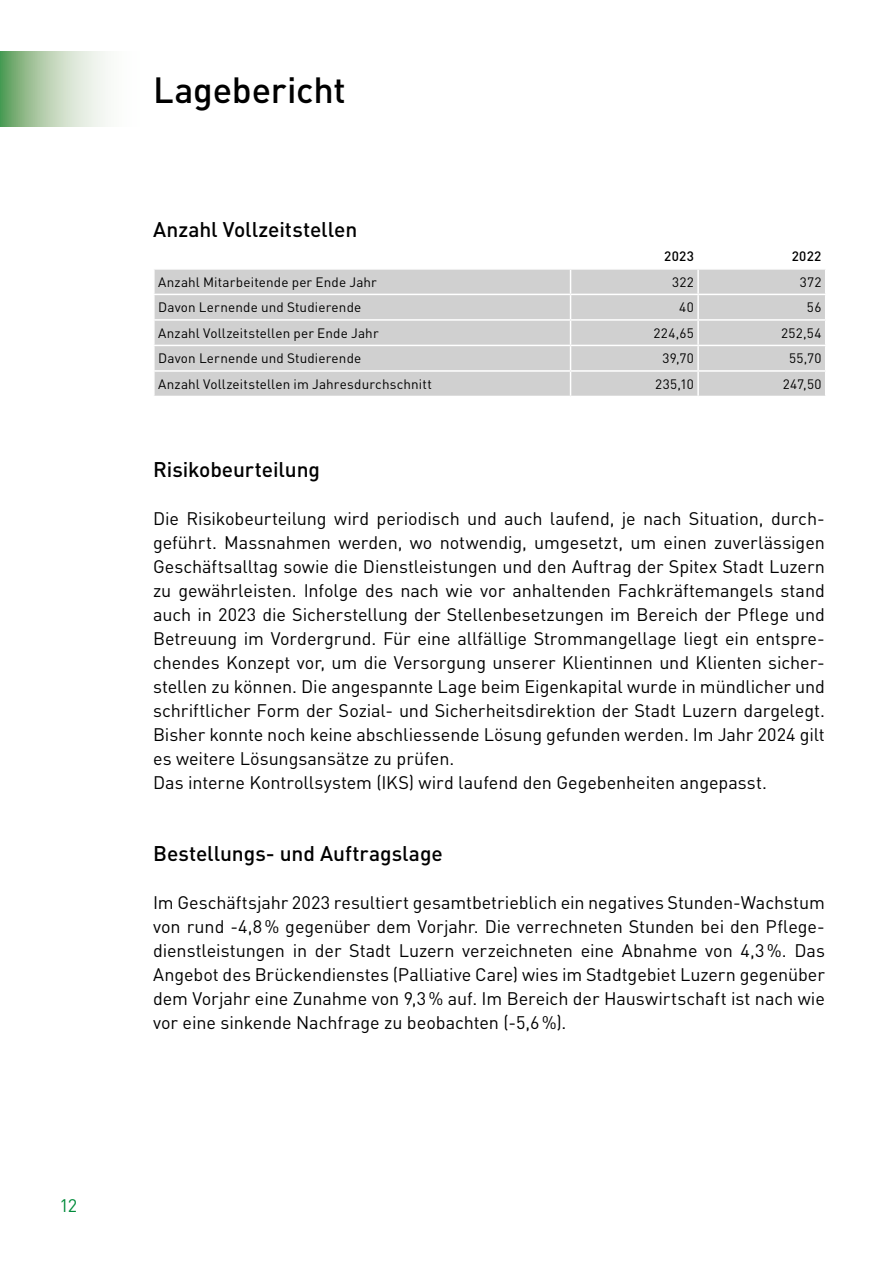
<style>
.page{position:relative;width:893px;height:1263px;background:#fff}
.page>*{position:absolute;margin:0;border:0;box-sizing:border-box;transform-origin:0 0}
.t1{font:500 36px "DIN Pro";letter-spacing:-.005em;color:#000}
.t2{font:500 21px "DIN Pro";letter-spacing:-.005em;color:#000}
.t3{font:18px/24px "DIN Pro";letter-spacing:-.005em;color:#000}
.t4{font:18px "DIN Pro";color:#008b3b}
.t5{font:13.5px "DIN Pro";letter-spacing:.01em;color:#000}
.t6{font:500 13.5px "DIN Pro";letter-spacing:.02em;color:#000}
</style>
<div class="page">
<svg style="left:154px;top:269px;width:671px;height:127px;background:#d2d2d2"></svg>
<svg style="left:0;top:51px;width:106px;height:76px;background:#b6d1b2"></svg>
<p class="t4" style="left:60px;top:1194px;width:19px">12</p>
<h1 class="t1" style="left:153px;top:60px;width:194px">Lagebericht</h1>
<p class="t2" style="left:153px;top:212px;width:206px">Anzahl Vollzeitstellen</p>
<p class="t6" style="left:664px;top:245px;width:31px">2023</p>
<p class="t6" style="left:792px;top:245px;width:31px">2022</p>
<p class="t5" style="left:158px;top:273px;width:220px">Anzahl Mitarbeitende per Ende Jahr</p>
<p class="t5" style="left:672px;top:273px;width:23px">322</p>
<p class="t5" style="left:800px;top:273px;width:23px">372</p>
<p class="t5" style="left:158px;top:299px;width:205px">Davon Lernende und Studierende</p>
<p class="t5" style="left:679px;top:299px;width:16px">40</p>
<p class="t5" style="left:807px;top:299px;width:16px">56</p>
<p class="t5" style="left:158px;top:324px;width:222px">Anzahl Vollzeitstellen per Ende Jahr</p>
<p class="t5" style="left:654px;top:324px;width:42px">224,65</p>
<p class="t5" style="left:781px;top:324px;width:42px">252,54</p>
<p class="t5" style="left:158px;top:350px;width:205px">Davon Lernende und Studierende</p>
<p class="t5" style="left:663px;top:350px;width:33px">39,70</p>
<p class="t5" style="left:789px;top:350px;width:34px">55,70</p>
<p class="t5" style="left:158px;top:375px;width:275px">Anzahl Vollzeitstellen im Jahresdurchschnitt</p>
<p class="t5" style="left:655px;top:375px;width:40px">235,10</p>
<p class="t5" style="left:783px;top:375px;width:40px">247,50</p>
<p class="t2" style="left:153px;top:452px;width:169px">Risikobeurteilung</p>
<p class="t3" style="left:153px;top:506px;width:673px">Die Risikobeurteilung wird periodisch und auch laufend, je nach Situation, durch&shy;geführt. Massnahmen werden, wo notwendig, umgesetzt, um einen zuverlässigen Geschäftsalltag sowie die Dienstleistungen und den Auftrag der Spitex Stadt Luzern zu gewährleisten. Infolge des nach wie vor anhaltenden Fachkräftemangels stand auch in 2023 die Sicherstellung der Stellenbesetzungen im Bereich der Pflege und Betreuung im Vordergrund. Für eine allfällige Strommangellage liegt ein entspre&shy;chendes Konzept vor, um die Versorgung unserer Klientinnen und Klienten sicher&shy;stellen zu können. Die angespannte Lage beim Eigenkapital wurde in mündlicher und schriftlicher Form der Sozial- und Sicherheitsdirektion der Stadt Luzern dargelegt.<br>Bisher konnte noch keine abschliessende Lösung gefunden werden. Im Jahr 2024 gilt es weitere Lösungsansätze zu prüfen.<br>Das interne Kontrollsystem (IKS) wird laufend den Gegebenheiten angepasst.</p>
<p class="t2" style="left:153px;top:836px;width:291px">Bestellungs- und Auftragslage</p>
<p class="t3" style="left:153px;top:890px;width:673px;text-align:justify">Im Geschäftsjahr 2023 resultiert gesamtbetrieblich ein negatives Stunden-Wachstum von rund -4,8% gegenüber dem Vorjahr. Die verrechneten Stunden bei den Pflege&shy;dienstleistungen in der Stadt Luzern verzeichneten eine Abnahme von 4,3%. Das Angebot des Brückendienstes (Palliative Care) wies im Stadtgebiet Luzern gegenüber dem Vorjahr eine Zunahme von 9,3% auf. Im Bereich der Hauswirtschaft ist nach wie vor eine sinkende Nachfrage zu beobachten (-5,6%).</p>
</div>
